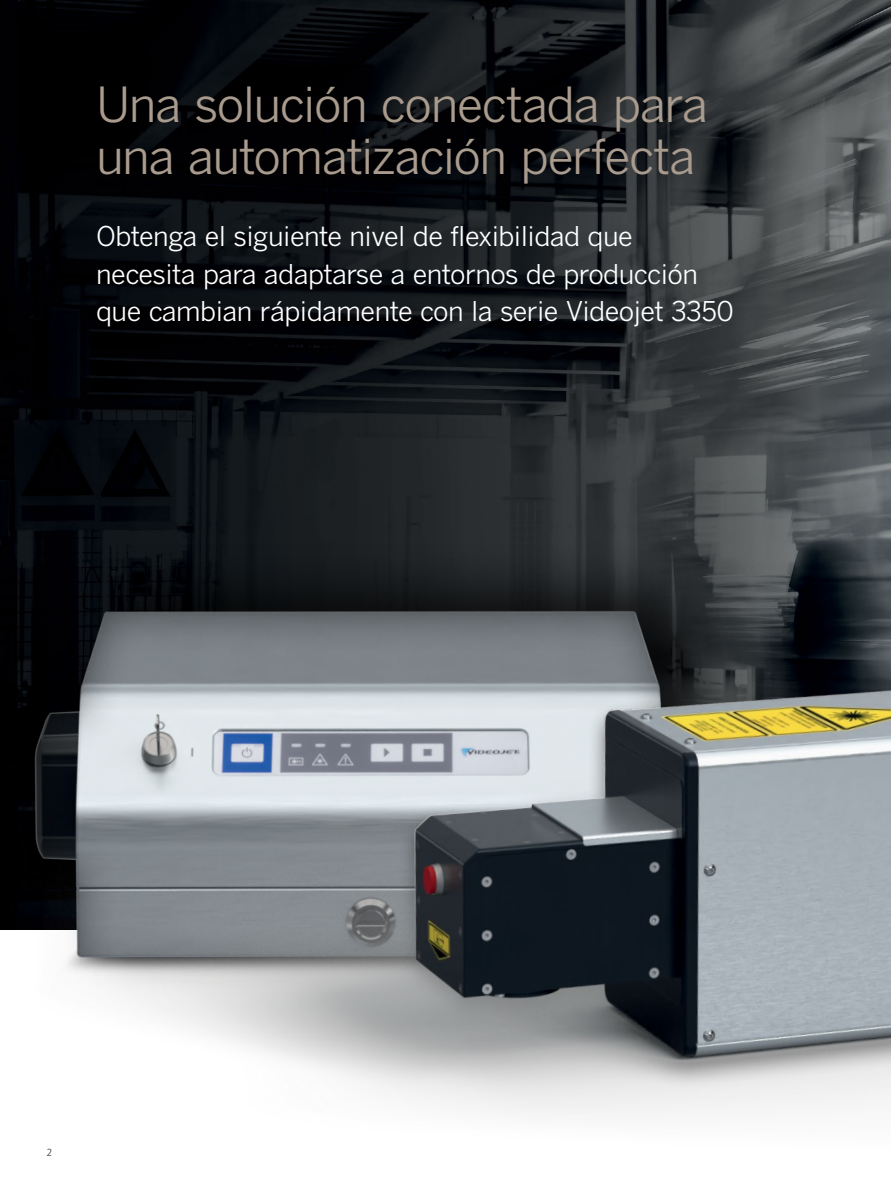
<style>
.page{position:relative;width:891px;height:1188px;background:#fff}
.page>*{position:absolute;margin:0;border:0;box-sizing:border-box;transform-origin:0 0}
.t1{font:48px/52.5px "Benton Gothic";letter-spacing:-.035em;color:#a99b8d}
.t2{font:27px/37.5px "Benton Gothic";letter-spacing:-.02em;color:#fff}
.t3{font:300 10.5px "FS Albert Pro";color:#414042}
</style>
<div class="page">
<img style="left:0;top:0;width:891px;height:564px">
<div style="left:0;top:564px;width:680px;height:435px;background:#000;opacity:.46"></div>
<div style="left:29px;top:636px;width:862px;height:547px;background:#fff"></div>
<img style="left:35px;top:541px;width:856px;height:573px">
<h1 class="t1" style="left:96px;top:79px;width:614px">Una solución conectada para una automatización perfecta</h1>
<p class="t2" style="left:96px;top:218px;width:639px">Obtenga el siguiente nivel de flexibilidad que necesita para adaptarse a entornos de producción que cambian rápidamente con la serie Videojet 3350</p>
<p class="t3" style="left:46px;top:1145px;width:7px">2</p>
</div>
